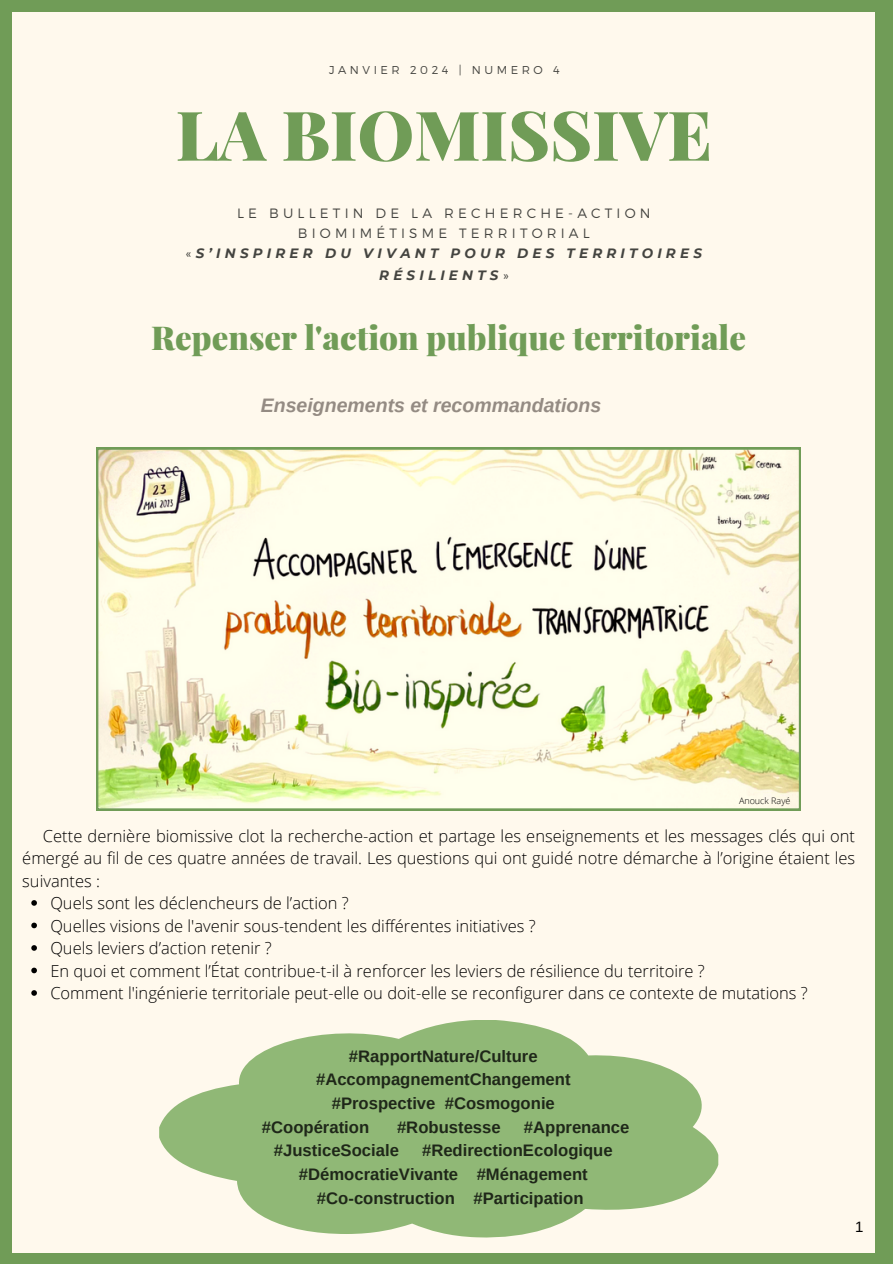
<style>
.page{position:relative;width:893px;height:1264px;background:#fff}
.page>*{position:absolute;margin:0;border:0;box-sizing:border-box;transform-origin:0 0}
.t1{font:900 68.7px "Playfair Display";color:#709c57}
.t2{font:900 33px "Playfair Display";color:#709c57}
.t3{font:italic 700 19.5px "Arimo";color:#948b83}
.t4{font:700 16.65px "Arimo";color:#000}
.t5{font:300 16.5px/22.5px "Open Sans";color:#000;text-align:justify}
.t6{font:15px "Arimo";color:#000}
.t7{font:300 13.5px/20.7px "Montserrat";letter-spacing:.31em;color:#444440;text-align:center}
.t8{font:300 11.4px "Montserrat";letter-spacing:.31em;color:#444440}
.t9{font:300 9px "Open Sans";color:#000}
.s1{font-weight:700;font-style:italic}
</style>
<div class="page">
<div style="left:0;top:0;width:892px;height:1263px;background:#709c57"></div>
<div style="left:13px;top:12px;width:861px;height:1239px;background:#fff9ed"></div>
<img style="left:96px;top:447px;width:704px;height:363px">
<svg style="left:31px;top:900px;width:6px;height:5px"></svg>
<svg style="left:31px;top:922px;width:6px;height:6px"></svg>
<svg style="left:31px;top:945px;width:6px;height:5px"></svg>
<svg style="left:31px;top:967px;width:6px;height:6px"></svg>
<svg style="left:31px;top:990px;width:6px;height:5px"></svg>
<svg style="left:159px;top:1020px;width:559px;height:217px;fill:#90b876"></svg>
<p class="t8" style="left:329px;top:62px;width:232px">JANVIER 2024 | NUMERO 4</p>
<p class="t1" style="left:176px;top:86px;width:537px">LA BIOMISSIVE</p>
<h5 class="t7" style="left:186px;top:202px;width:517px">LE BULLETIN DE LA RECHERCHE-ACTION<br>BIOMIMÉTISME TERRITORIAL<br>«<span class="s1">S’INSPIRER DU VIVANT POUR DES TERRITOIRES<br>RÉSILIENTS</span>»</h5>
<p class="t2" style="left:151px;top:314px;width:596px">Repenser l'action publique territoriale</p>
<p class="t3" style="left:261px;top:394px;width:342px">Enseignements et recommandations</p>
<p class="t9" style="left:739px;top:794px;width:53px">Anouck Rayé</p>
<h6 class="t5" style="left:22px;top:824px;width:834px;text-indent:21px">Cette dernière biomissive clot la recherche-action et partage les enseignements et les messages clés qui ont émergé au fil de ces quatre années de travail. Les questions qui ont guidé notre démarche à l’origine étaient les suivantes :</h6>
<h2 class="t5" style="left:50px;top:891px;width:300px">Quels sont les déclencheurs de l’action ?</h2>
<p class="t5" style="left:50px;top:914px;width:487px">Quelles visions de l'avenir sous-tendent les différentes initiatives ?</p>
<p class="t5" style="left:50px;top:936px;width:223px">Quels leviers d’action retenir ?</p>
<h3 class="t5" style="left:50px;top:959px;width:656px">En quoi et comment l’État contribue-t-il à renforcer les leviers de résilience du territoire ?</h3>
<p class="t5" style="left:50px;top:981px;width:758px">Comment l'ingénierie territoriale peut-elle ou doit-elle se reconfigurer dans ce contexte de mutations ?</p>
<p class="t4" style="left:349px;top:1046px;width:190px">#RapportNature/Culture</p>
<p class="t4" style="left:316px;top:1070px;width:256px">#AccompagnementChangement</p>
<p class="t4" style="left:332px;top:1093px;width:224px">#Prospective #Cosmogonie</p>
<p class="t4" style="left:262px;top:1117px;width:109px">#Coopération</p>
<p class="t4" style="left:397px;top:1117px;width:105px">#Robustesse</p>
<p class="t4" style="left:524px;top:1117px;width:107px">#Apprenance</p>
<p class="t4" style="left:274px;top:1141px;width:126px">#JusticeSociale</p>
<p class="t4" style="left:422px;top:1141px;width:192px">#RedirectionEcologique</p>
<p class="t4" style="left:299px;top:1164px;width:290px">#DémocratieVivante #Ménagement</p>
<p class="t4" style="left:317px;top:1188px;width:268px">#Co-construction #Participation</p>
<p class="t6" style="left:855px;top:1218px;width:10px">1</p>
</div>
